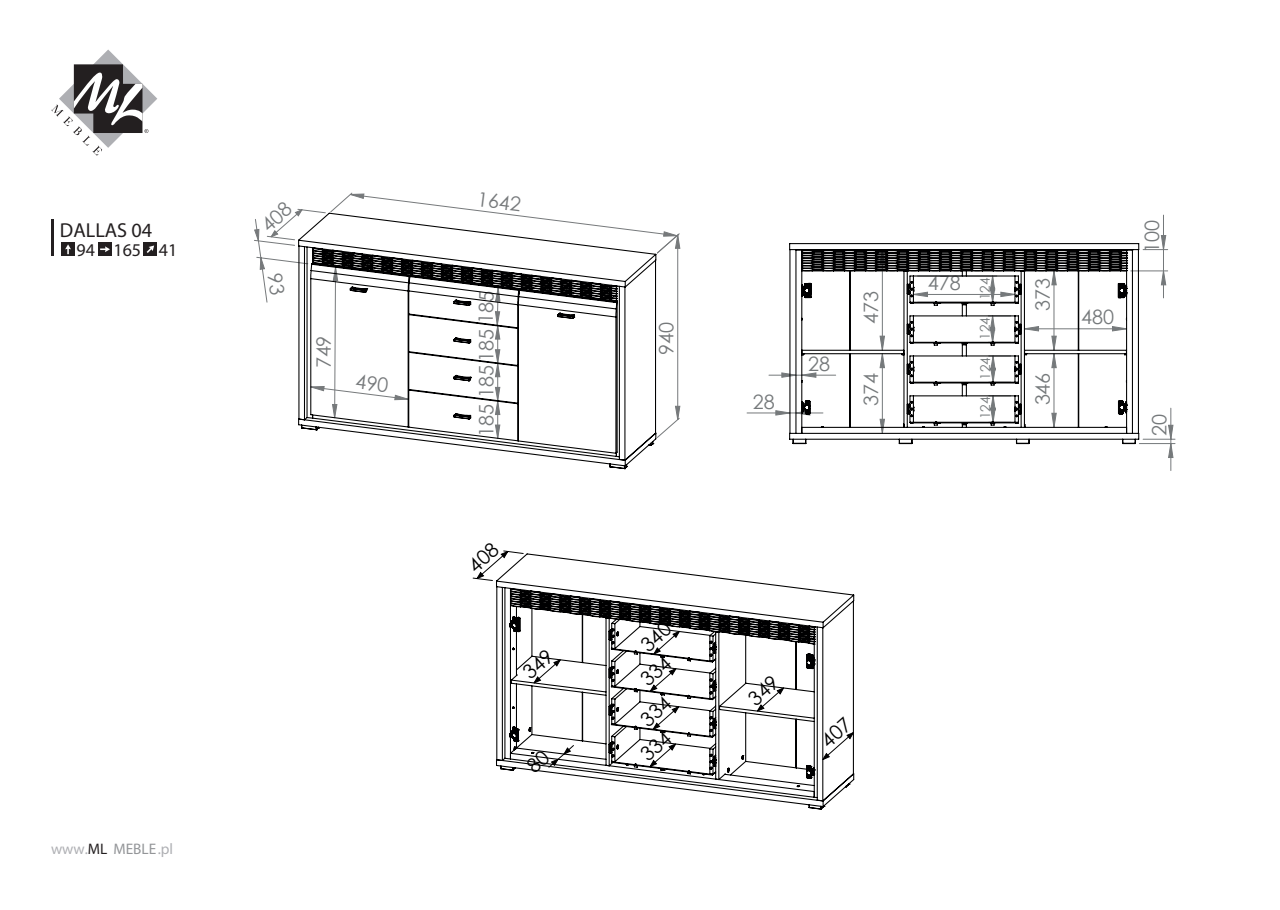
<style>
.page{position:relative;width:1280px;height:910px;background:#fff}
.page>*{position:absolute;margin:0;border:0;box-sizing:border-box;transform-origin:0 0}
.t1{font:20.25px "Myriad Pro";color:#231f20}
.t2{font:19.8px "Century Gothic";color:#75797b}
.t3{font:19.8px "Century Gothic";color:#76797b}
.t4{font:18px "Myriad Pro";color:#231f20}
.t5{font:15.3px "Myriad Pro";color:#aeafb3}
.t6{font:13.5px "Century Gothic";color:#75797b}
.s1{color:#231f20}
.s2{color:#939598}
</style>
<div class="page">
<svg style="left:51px;top:50px;width:106px;height:106px"></svg>
<div style="left:61px;top:242px;width:14px;height:14px;background:#231f20"></div>
<svg style="left:65px;top:244px;width:6px;height:10px"></svg>
<div style="left:98px;top:242px;width:14px;height:14px;background:#231f20"></div>
<div style="left:143px;top:242px;width:14px;height:14px;background:#231f20"></div>
<hr style="left:51px;top:220px;width:2px;height:36px;background:#231f20">
<svg style="left:100px;top:246px;width:10px;height:6px"></svg>
<svg style="left:147px;top:245px;width:7px;height:8px"></svg>
<svg style="left:330px;top:194px;width:340px;height:39px"></svg>
<svg style="left:298px;top:212px;width:359px;height:258px"></svg>
<hr style="left:747px;top:413px;width:43px;height:1px;background:#75797b">
<hr style="left:1139px;top:443px;width:36px;height:1px;background:#75797b">
<hr style="left:1143px;top:439px;width:32px;height:1px;background:#75797b">
<hr style="left:1163px;top:215px;width:1px;height:35px;background:#75797b">
<svg style="left:769px;top:372px;width:405px;height:99px"></svg>
<svg style="left:1140px;top:235px;width:26px;height:198px"></svg>
<svg style="left:788px;top:243px;width:352px;height:202px"></svg>
<svg style="left:496px;top:552px;width:359px;height:258px"></svg>
<svg style="left:479px;top:233px;width:202px;height:206px"></svg>
<svg style="left:355px;top:374px;width:34px;height:18px"></svg>
<svg style="left:254px;top:208px;width:72px;height:95px"></svg>
<svg style="left:479px;top:552px;width:21px;height:21px"></svg>
<svg style="left:521px;top:620px;width:333px;height:154px"></svg>
<p class="t1" style="left:60px;top:218px;width:94px">DALLAS 04</p>
<p class="t4" style="left:76px;top:239px;width:102px">94 165 41</p>
<p class="t3" style="left:479px;top:185px;width:45px;rotate:7deg">1642</p>
<p class="t3" style="left:310px;top:368px;width:35px;rotate:-90deg">947</p>
<p class="t3" style="left:472px;top:437px;width:109px;rotate:-90deg">185 185 185</p>
<p class="t3" style="left:652px;top:355px;width:34px;rotate:-90deg">940</p>
<p class="t2" style="left:753px;top:388px;width:23px">28</p>
<p class="t2" style="left:808px;top:350px;width:23px">28</p>
<p class="t2" style="left:857px;top:324px;width:34px;rotate:-90deg">473</p>
<p class="t2" style="left:857px;top:405px;width:34px;rotate:-90deg">374</p>
<p class="t2" style="left:928px;top:269px;width:34px">478</p>
<p class="t6" style="left:975px;top:300px;width:24px;rotate:-90deg">124</p>
<p class="t6" style="left:975px;top:340px;width:24px;rotate:-90deg">124</p>
<p class="t6" style="left:976px;top:380px;width:24px;rotate:-90deg">124</p>
<p class="t6" style="left:976px;top:419px;width:24px;rotate:-90deg">124</p>
<p class="t2" style="left:1029px;top:311px;width:34px;rotate:-90deg">373</p>
<p class="t2" style="left:1029px;top:405px;width:34px;rotate:-90deg">346</p>
<p class="t2" style="left:1081px;top:303px;width:34px">480</p>
<p class="t2" style="left:1138px;top:253px;width:34px;rotate:-90deg">100</p>
<p class="t2" style="left:1145px;top:436px;width:23px;rotate:-90deg">20</p>
<p class="t5" style="left:51px;top:839px;width:124px">www.<span class="s1">ML</span> <span class="s2">MEBLE</span>.pl</p>
</div>
